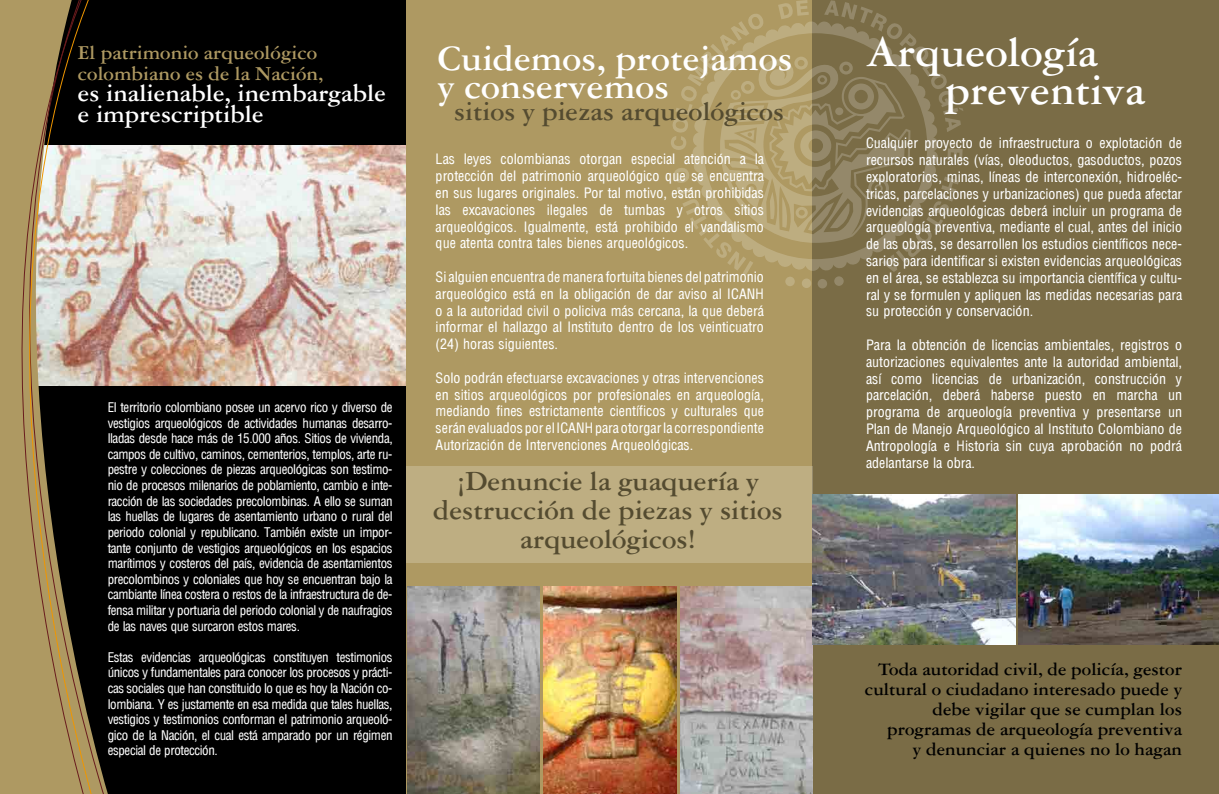
<style>
.page{position:relative;width:1219px;height:794px;background:#fff}
.page>*{position:absolute;margin:0;border:0;box-sizing:border-box;transform-origin:0 0}
.t1{font:700 45px "Garamond 3 LT Std";color:#fff}
.t2{font:700 38px/28px "Garamond 3 LT Std";color:#fff}
.t3{font:700 29px/29px "Garamond 3 LT Std";color:#544b30;text-align:center}
.t4{font:700 28.2px "Garamond 3 LT Std";color:#544b30}
.t5{font:700 26px/21px "Garamond 3 LT Std";color:#fff}
.t6{font:700 21px/21px "Garamond 3 LT Std";color:#ae9962}
.t7{font:700 19px/20px "Garamond 3 LT Std";color:#000;text-align:right}
.t8{font:14px/16.8px "Arena Condensed";color:#fff;text-align:justify}
.t9{font:13px/15.6px "Arena Condensed";letter-spacing:-.03em;color:#fff;text-align:justify}
</style>
<div class="page">
<div style="left:126px;top:0;width:280px;height:794px;background:#000"></div>
<img style="left:126px;top:145px;width:280px;height:241px">
<div style="left:406px;top:0;width:407px;height:794px;background:#ae9962"></div>
<div style="left:813px;top:0;width:406px;height:794px;background:#7a6c46"></div>
<img style="left:407px;top:586px;width:133px;height:208px">
<img style="left:544px;top:586px;width:133px;height:208px">
<img style="left:680px;top:586px;width:133px;height:208px">
<svg style="left:0;top:0;width:126px;height:794px;background:#7a6c51"></svg>
<div style="left:406px;top:466px;width:407px;height:96px;background:#beae82"></div>
<img style="left:813px;top:494px;width:202px;height:150px">
<img style="left:1018px;top:494px;width:201px;height:151px">
<div style="left:818px;top:279px;width:9px;height:9px;background:#94886a;border-radius:50%"></div>
<div style="left:802px;top:278px;width:9px;height:10px;background:#bdad80;border-radius:50%"></div>
<div style="left:785px;top:277px;width:10px;height:9px;background:#bdad80;border-radius:50%"></div>
<svg style="left:834px;top:276px;width:10px;height:10px"></svg>
<svg style="left:671px;top:0;width:292px;height:275px"></svg>
<h3 class="t6" style="left:78px;top:42px;width:247px">El patrimonio arqueológico colombiano es de la Nación,</h3>
<h3 class="t5" style="left:78px;top:83px;width:309px">es inalienable, inembargable e imprescriptible</h3>
<h2 class="t2" style="left:438px;top:44px;width:356px">Cuidemos, protejamos y conservemos</h2>
<h1 class="t1" style="left:865px;top:27px;width:234px">Arqueología</h1>
<h1 class="t1" style="left:945px;top:65px;width:201px">preventiva</h1>
<h3 class="t4" style="left:454px;top:96px;width:331px">sitios y piezas arqueológicos</h3>
<p class="t8" style="left:866px;top:135px;width:318px">Cualquier proyecto de infraestructura o explotación de recursos naturales (vías, oleoductos, gasoductos, pozos exploratorios, minas, líneas de interconexión, hidroeléc&shy;tricas, parcelaciones y urbanizaciones) que pueda afectar evidencias arqueológicas deberá incluir un programa de arqueología preventiva, mediante el cual, antes del inicio de las obras, se desarrollen los estudios científicos nece&shy;sarios para identificar si existen evidencias arqueológicas en el área, se establezca su importancia científica y cultu&shy;ral y se formulen y apliquen las medidas necesarias para su protección y conservación.</p>
<p class="t8" style="left:866px;top:337px;width:318px">Para la obtención de licencias ambientales, registros o autorizaciones equivalentes ante la autoridad ambiental, así como licencias de urbanización, construcción y parcelación, deberá haberse puesto en marcha un programa de arqueología preventiva y presentarse un Plan de Manejo Arqueológico al Instituto Colombiano de Antropología e Historia sin cuya aprobación no podrá adelantarse la obra.</p>
<p class="t8" style="left:436px;top:151px;width:330px">Las leyes colombianas otorgan especial atención a la protección del patrimonio arqueológico que se encuentra en sus lugares originales. Por tal motivo, están prohibidas las excavaciones ilegales de tumbas y otros sitios arqueológicos. Igualmente, está prohibido el vandalismo que atenta contra tales bienes arqueológicos.</p>
<p class="t8" style="left:436px;top:269px;width:330px">Si alguien encuentra de manera fortuita bienes del patrimonio arqueológico está en la obligación de dar aviso al ICANH o a la autoridad civil o policiva más cercana, la que deberá informar el hallazgo al Instituto dentro de los veinticuatro (24) horas siguientes.</p>
<p class="t8" style="left:436px;top:369px;width:330px">Solo podrán efectuarse excavaciones y otras intervenciones en sitios arqueológicos por profesionales en arqueología, mediando fines estrictamente científicos y culturales que serán evaluados por el ICANH para otorgar la correspondiente Autorización de Intervenciones Arqueológicas.</p>
<p class="t9" style="left:108px;top:399px;width:286px">El territorio colombiano posee un acervo rico y diverso de vestigios arqueológicos de actividades humanas desarro&shy;lladas desde hace más de 15.000 años. Sitios de vivienda, campos de cultivo, caminos, cementerios, templos, arte ru&shy;pestre y colecciones de piezas arqueológicas son testimo&shy;nio de procesos milenarios de poblamiento, cambio e inte&shy;racción de las sociedades precolombinas. A ello se suman las huellas de lugares de asentamiento urbano o rural del periodo colonial y republicano. También existe un impor&shy;tante conjunto de vestigios arqueológicos en los espacios marítimos y costeros del país, evidencia de asentamientos precolombinos y coloniales que hoy se encuentran bajo la cambiante línea costera o restos de la infraestructura de de&shy;fensa militar y portuaria del periodo colonial y de naufragios de las naves que surcaron estos mares.</p>
<p class="t9" style="left:108px;top:649px;width:286px">Estas evidencias arqueológicas constituyen testimonios únicos y fundamentales para conocer los procesos y prácti&shy;cas sociales que han constituido lo que es hoy la Nación co&shy;lombiana. Y es justamente en esa medida que tales huellas, vestigios y testimonios conforman el patrimonio arqueoló&shy;gico de la Nación, el cual está amparado por un régimen especial de protección.</p>
<h3 class="t7" style="left:865px;top:659px;width:319px">Toda autoridad civil, de policía, gestor cultural o ciudadano interesado puede y debe vigilar que se cumplan los programas de arqueología preventiva<br>y denunciar a quienes no lo hagan</h3>
<h3 class="t3" style="left:433px;top:467px;width:351px">¡Denuncie la guaquería y destrucción de piezas y sitios arqueológicos!</h3>
</div>
